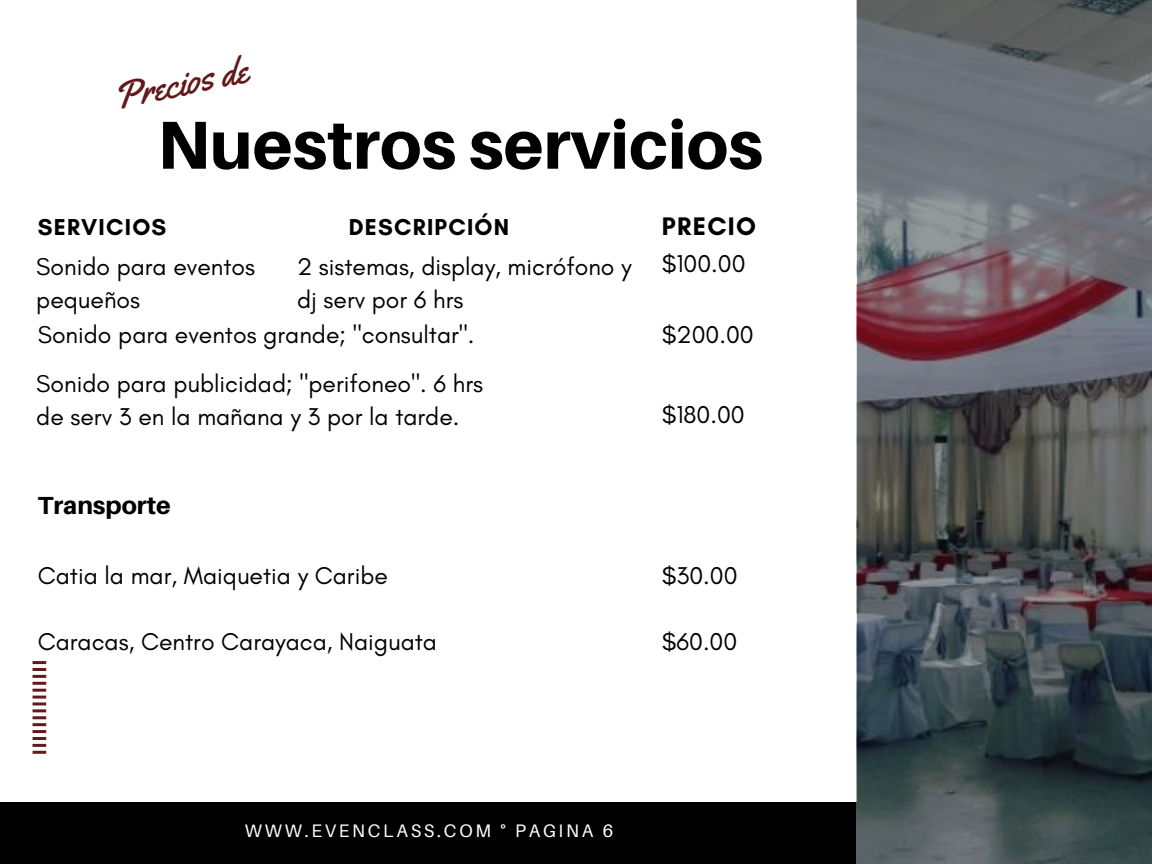
<style>
.page{position:relative;width:1152px;height:864px;background:#000}
.page>*{position:absolute;margin:0;border:0;box-sizing:border-box;transform-origin:0 0}
.t1{font:800 67.95px "Aileron";color:#000}
.t2{font:37.8px "Yellowtail";color:#621919}
.t3{font:700 25.8px "Glacial Indifference";letter-spacing:.05em;color:#000}
.t4{font:24.75px/33px "Glacial Indifference";color:#000}
.t5{font:800 24.75px "Aileron";color:#000}
.t6{font:700 23.4px "Glacial Indifference";letter-spacing:.05em;color:#000}
.t7{font:18.15px "Aileron";letter-spacing:.15em;color:#fff}
</style>
<div class="page">
<div style="left:0;top:0;width:856px;height:802px;background:#fff"></div>
<img style="left:856px;top:0;width:296px;height:864px">
<svg style="left:33px;top:661px;width:13px;height:93px"></svg>
<h2 class="t2" style="left:108px;top:74px;width:138px;rotate:-12deg">Precios de</h2>
<h1 class="t1" style="left:157px;top:103px;width:607px">Nuestros servicios</h1>
<p class="t6" style="left:38px;top:213px;width:130px">SERVICIOS</p>
<p class="t4" style="left:36px;top:250px;width:220px">Sonido para eventos pequeños</p>
<p class="t6" style="left:349px;top:213px;width:162px">DESCRIPCIÓN</p>
<p class="t4" style="left:297px;top:250px;width:336px">2 sistemas, display, micrófono y dj serv por 6 hrs</p>
<p class="t3" style="left:662px;top:210px;width:96px">PRECIO</p>
<p class="t4" style="left:662px;top:247px;width:85px">$100.00</p>
<p class="t4" style="left:38px;top:318px;width:438px">Sonido para eventos grande; "consultar".</p>
<p class="t4" style="left:662px;top:318px;width:93px">$200.00</p>
<p class="t4" style="left:36px;top:367px;width:448px">Sonido para publicidad; "perifoneo". 6 hrs de serv 3 en la mañana y 3 por la tarde.</p>
<p class="t4" style="left:662px;top:398px;width:84px">$180.00</p>
<p class="t5" style="left:38px;top:490px;width:134px">Transporte</p>
<p class="t4" style="left:38px;top:558px;width:352px">Catia la mar, Maiquetia y Caribe</p>
<p class="t4" style="left:38px;top:624px;width:401px">Caracas, Centro Carayaca, Naiguata</p>
<p class="t4" style="left:662px;top:558px;width:77px">$30.00</p>
<p class="t4" style="left:662px;top:624px;width:77px">$60.00</p>
<p class="t7" style="left:245px;top:820px;width:370px">WWW.EVENCLASS.COM ° PAGINA 6</p>
</div>
